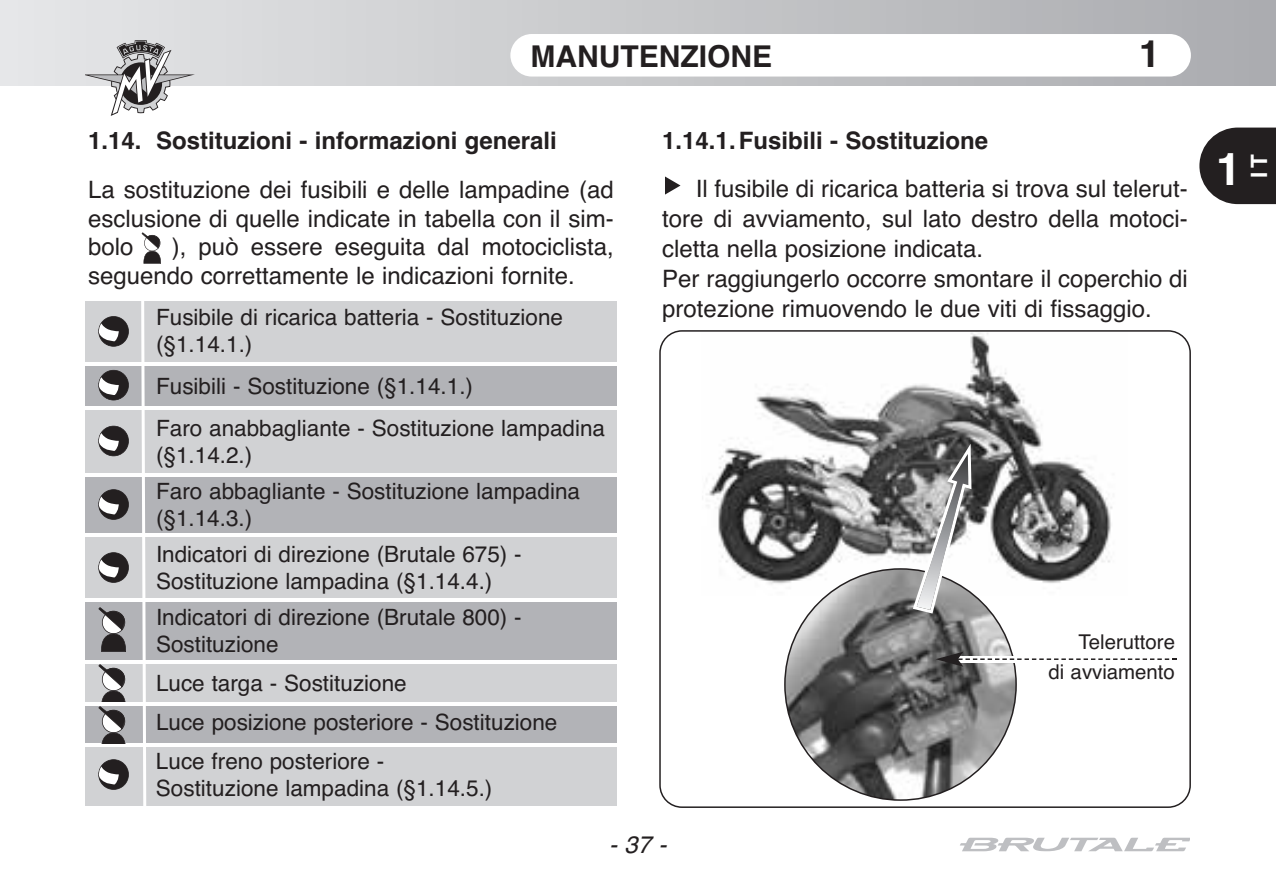
<style>
.page{position:relative;width:1276px;height:893px;background:#fff}
.page>*{position:absolute;margin:0;border:0;box-sizing:border-box;transform-origin:0 0}
.t1{font:700 45px "Helvetica";color:#fff}
.t2{font:700 37.5px "Helvetica";color:#231f20}
.t3{font:700 30px "Helvetica";color:#231f20}
.t4{font:24px/30px "Helvetica";color:#231f20}
.t5{font:700 24px "Helvetica";color:#231f20}
.t6{font:italic 24px "Helvetica";color:#231f20}
.t7{font:22.5px/36px "Helvetica";color:#231f20}
.t8{font:700 22.5px "Helvetica";color:#fff}
.t9{font:20.4px/30px "Helvetica";color:#231f20;text-align:right}
</style>
<div class="page">
<div style="left:0;top:0;width:1276px;height:85px;background:linear-gradient(to right,#e6e7e8,#aaabaf)"></div>
<div style="left:510px;top:34px;width:681px;height:43px;background:#fff;border-radius:21px"></div>
<svg style="left:1199px;top:128px;width:77px;height:76px;background:#3b3738"></svg>
<svg style="left:85px;top:40px;width:110px;height:76px"></svg>
<svg style="left:960px;top:838px;width:229px;height:13px"></svg>
<div style="left:85px;top:301px;width:532px;height:505px;background:#d1d2d4"></div>
<div style="left:85px;top:703px;width:532px;height:41px;background:#b2b3b7"></div>
<svg style="left:659px;top:330px;width:532px;height:478px"></svg>
<svg style="left:784px;top:568px;width:233px;height:233px"></svg>
<div style="left:85px;top:365px;width:532px;height:43px;background:#b2b3b7"></div>
<div style="left:85px;top:476px;width:532px;height:60px;background:#b2b3b7"></div>
<svg style="left:142px;top:232px;width:19px;height:32px"></svg>
<hr style="left:85px;top:534px;width:532px;height:3px;background:#fff">
<hr style="left:85px;top:473px;width:532px;height:3px;background:#fff">
<hr style="left:85px;top:407px;width:532px;height:3px;background:#fff">
<hr style="left:85px;top:362px;width:532px;height:3px;background:#fff">
<svg style="left:665px;top:176px;width:15px;height:19px"></svg>
<svg style="left:913px;top:444px;width:58px;height:170px"></svg>
<svg style="left:935px;top:652px;width:241px;height:15px"></svg>
<div style="left:85px;top:601px;width:532px;height:60px;background:#b2b3b7"></div>
<hr style="left:85px;top:599px;width:532px;height:3px;background:#fff">
<hr style="left:85px;top:660px;width:532px;height:3px;background:#fff">
<hr style="left:85px;top:702px;width:532px;height:3px;background:#fff">
<hr style="left:85px;top:743px;width:532px;height:3px;background:#fff">
<svg style="left:141px;top:301px;width:5px;height:505px"></svg>
<svg style="left:98px;top:607px;width:28px;height:45px"></svg>
<svg style="left:98px;top:664px;width:28px;height:79px"></svg>
<svg style="left:98px;top:759px;width:31px;height:31px"></svg>
<svg style="left:98px;top:316px;width:31px;height:31px"></svg>
<svg style="left:98px;top:370px;width:31px;height:30px"></svg>
<svg style="left:98px;top:426px;width:31px;height:30px"></svg>
<svg style="left:98px;top:489px;width:31px;height:31px"></svg>
<svg style="left:98px;top:552px;width:31px;height:31px"></svg>
<h3 class="t3" style="left:530px;top:39px;width:243px">ManUTenZiOne</h3>
<h2 class="t2" style="left:1139px;top:32px;width:22px">1</h2>
<p class="t5" style="left:88px;top:126px;width:470px">1.14. Sostituzioni - informazioni generali</p>
<p class="t4" style="left:88px;top:176px;width:527px;line-height:28.5px;text-align:justify">La sostituzione dei fusibili e delle lampadine (ad esclusione di quelle indicate in tabella con il sim&shy;bolo</p>
<p class="t4" style="left:88px;top:233px;width:527px;line-height:28.5px;text-indent:84px">), può essere eseguita dal motociclista, seguendo correttamente le indicazioni fornite.</p>
<p class="t7" style="left:156px;top:303px;width:408px;line-height:27px">Fusibile di ricarica batteria - Sostituzione (§1.14.1.)</p>
<p class="t7" style="left:156px;top:365px;width:450px;line-height:42px">Fusibili - Sostituzione (§1.14.1.)<br>Faro anabbagliante - Sostituzione lampadina</p>
<p class="t7" style="left:156px;top:437px;width:425px">(§1.14.2.)<br>Faro abbagliante - Sostituzione lampadina</p>
<p class="t7" style="left:156px;top:500px;width:367px">(§1.14.3.)<br>Indicatori di direzione (Brutale 675) -</p>
<p class="t7" style="left:156px;top:563px;width:367px">Sostituzione lampadina (§1.14.4.)<br>Indicatori di direzione (Brutale 800) -</p>
<p class="t7" style="left:156px;top:624px;width:403px;line-height:39px">Sostituzione<br>Luce targa - Sostituzione<br>Luce posizione posteriore - Sostituzione<br>Luce freno posteriore -</p>
<p class="t7" style="left:156px;top:770px;width:338px">Sostituzione lampadina (§1.14.5.)</p>
<p class="t5" style="left:662px;top:126px;width:327px">1.14.1.Fusibili - Sostituzione</p>
<p class="t4" style="left:662px;top:173px;width:527px;text-indent:33px">Il fusibile di ricarica batteria si trova sul telerut&shy;tore di avviamento, sul lato destro della motoci&shy;cletta nella posizione indicata.<br>Per raggiungerlo occorre smontare il coperchio di protezione rimuovendo le due viti di fissaggio.</p>
<p class="t9" style="left:1048px;top:627px;width:128px">Teleruttore<br>di avviamento</p>
<p class="t6" style="left:609px;top:831px;width:59px">-37-</p>
<h1 class="t1" style="left:1216px;top:143px;width:27px">1</h1>
<p class="t8" style="left:1246px;top:178px;width:25px;rotate:-90deg">iT</p>
</div>
